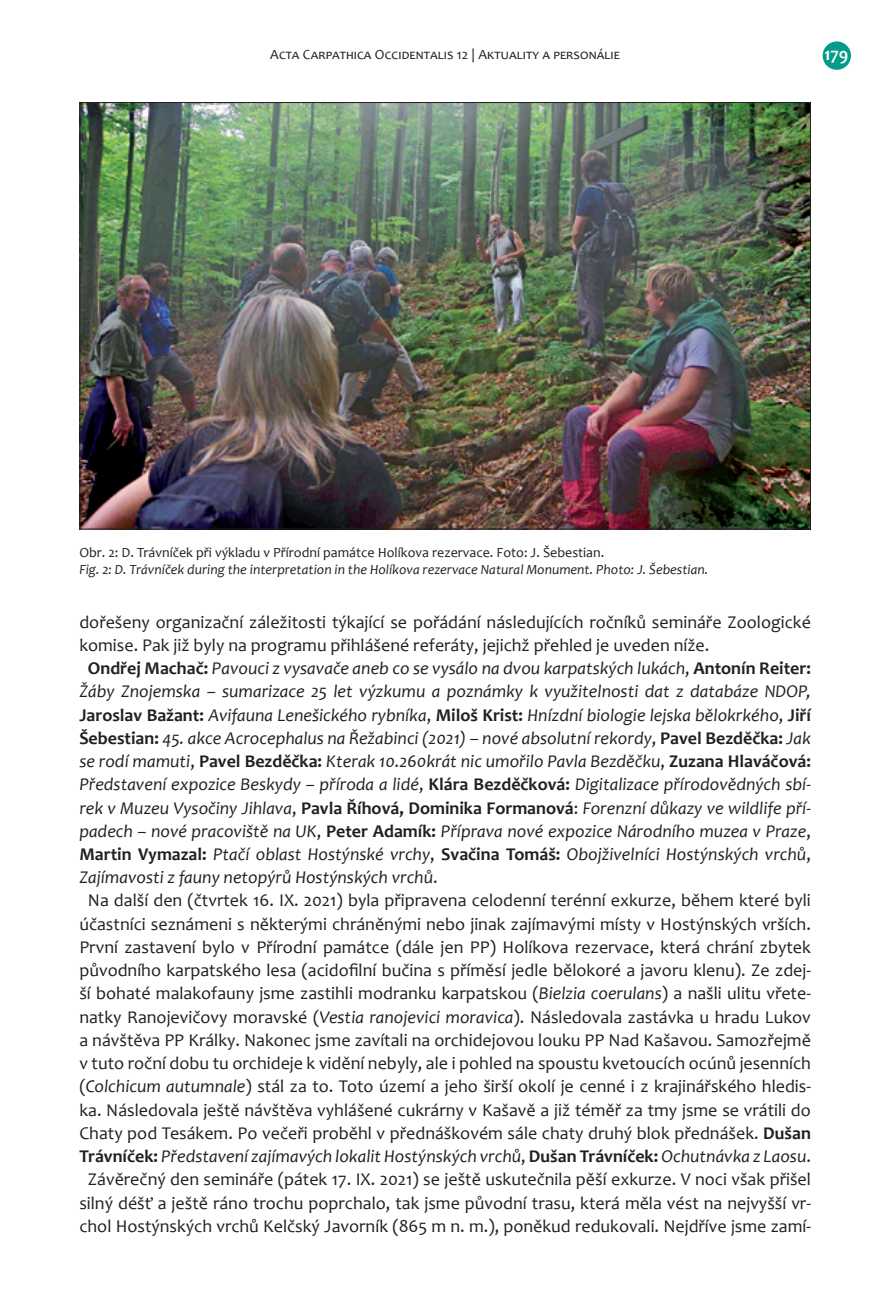
<style>
.page{position:relative;width:879px;height:1304px;background:#fff}
.page>*{position:absolute;margin:0;border:0;box-sizing:border-box;transform-origin:0 0}
.t1{font:18px "Candara";color:#231f20}
.t2{font:italic 18px "Candara";color:#231f20}
.t3{font:700 18px "Candara";color:#fff}
.t4{font:14px "Candara";color:#231f20}
.t5{font:italic 14px "Candara";color:#231f20}
.s1{font-weight:700;font-style:normal}
.s2{font-style:normal}
.s3{font-style:italic}
.s4{font-weight:700}
</style>
<div class="page">
<div style="left:822px;top:41px;width:29px;height:29px;background:#039c8b;border-radius:50%"></div>
<img style="left:81px;top:104px;width:728px;height:424px">
<p class="t4" style="left:270px;top:46px;width:351px">Acta Carpathica Occidentalis 12 | Aktuality a personálie</p>
<p class="t3" style="left:824px;top:43px;width:25px">179</p>
<p class="t4" style="left:79px;top:543px;width:526px">Obr. 2: D. Trávníček při výkladu v Přírodní památce Holíkova rezervace. Foto: J. Šebestian.</p>
<p class="t5" style="left:79px;top:560px;width:630px">Fig. 2: D. Trávníček during the interpretation in the Holíkova rezervace Natural Monument. Photo: J. Šebestian.</p>
<p class="t1" style="left:79px;top:610px;width:733px">dořešeny organizační záležitosti týkající se pořádání následujících ročníků semináře Zoologické</p>
<p class="t1" style="left:79px;top:634px;width:631px">komise. Pak již byly na programu přihlášené referáty, jejichž přehled je uveden níže.</p>
<p class="t2" style="left:88px;top:657px;width:724px"><span class="s1">Ondřej Machač:</span> Pavouci z vysavače aneb co se vysálo na dvou karpatských lukách<span class="s2">,</span> <span class="s1">Antonín Reiter:</span></p>
<p class="t2" style="left:79px;top:680px;width:733px">Žáby Znojemska – sumarizace 25 let výzkumu a poznámky k využitelnosti dat z databáze NDOP,</p>
<p class="t2" style="left:79px;top:703px;width:733px"><span class="s1">Jaroslav Bažant:</span> Avifauna Lenešického rybníka<span class="s2">,</span> <span class="s1">Miloš Krist:</span> Hnízdní biologie lejska bělokrkého<span class="s2">,</span> <span class="s1">Jiří</span></p>
<p class="t2" style="left:79px;top:727px;width:733px"><span class="s1">Šebestian:</span> 45. akce Acrocephalus na Řežabinci (2021) – nové absolutní rekordy<span class="s2">,</span> <span class="s1">Pavel Bezděčka:</span> Jak</p>
<p class="t2" style="left:79px;top:750px;width:733px">se rodí mamuti<span class="s2">,</span> <span class="s1">Pavel Bezděčka:</span> Kterak 10.260krát nic umořilo Pavla Bezděčku<span class="s2">,</span> <span class="s1">Zuzana Hlaváčová:</span></p>
<p class="t2" style="left:79px;top:773px;width:733px">Představení expozice Beskydy – příroda a lidé<span class="s2">,</span> <span class="s1">Klára Bezděčková:</span> Digitalizace přírodovědných sbí-</p>
<p class="t2" style="left:79px;top:796px;width:733px">rek v Muzeu Vysočiny Jihlava<span class="s2">,</span> <span class="s1">Pavla Říhová, Dominika Formanová</span><span class="s2">:</span> Forenzní důkazy ve wildlife pří-</p>
<p class="t2" style="left:79px;top:820px;width:733px">padech – nové pracoviště na UK<span class="s2">,</span> <span class="s1">Peter Adamík:</span> Příprava nové expozice Národního muzea v Praze<span class="s2">,</span></p>
<p class="t2" style="left:79px;top:843px;width:733px"><span class="s1">Martin Vymazal:</span> Ptačí oblast Hostýnské vrchy<span class="s2">,</span> <span class="s1">Svačina Tomáš:</span> Obojživelníci Hostýnských vrchů<span class="s2">,</span></p>
<p class="t2" style="left:79px;top:866px;width:360px">Zajímavosti z fauny netopýrů Hostýnských vrchů<span class="s2">.</span></p>
<p class="t1" style="left:88px;top:889px;width:724px">Na další den (čtvrtek 16. IX. 2021) byla připravena celodenní terénní exkurze, během které byli</p>
<p class="t1" style="left:79px;top:913px;width:733px">účastníci seznámeni s některými chráněnými nebo jinak zajímavými místy v Hostýnských vrších.</p>
<p class="t1" style="left:79px;top:936px;width:733px">První zastavení bylo v Přírodní památce (dále jen PP) Holíkova rezervace, která chrání zbytek</p>
<p class="t1" style="left:79px;top:959px;width:733px">původního karpatského lesa (acidofilní bučina s příměsí jedle bělokoré a javoru klenu). Ze zdej-</p>
<p class="t1" style="left:79px;top:982px;width:733px">ší bohaté malakofauny jsme zastihli modranku karpatskou (<span class="s3">Bielzia coerulans</span>) a našli ulitu vřete-</p>
<p class="t1" style="left:79px;top:1006px;width:733px">natky Ranojevičovy moravské (<span class="s3">Vestia ranojevici moravica</span>). Následovala zastávka u hradu Lukov</p>
<p class="t1" style="left:79px;top:1029px;width:733px">a návštěva PP Králky. Nakonec jsme zavítali na orchidejovou louku PP Nad Kašavou. Samozřejmě</p>
<p class="t1" style="left:79px;top:1052px;width:733px">v tuto roční dobu tu orchideje k vidění nebyly, ale i pohled na spoustu kvetoucích ocúnů jesenních</p>
<p class="t1" style="left:79px;top:1075px;width:733px">(<span class="s3">Colchicum autumnale</span>) stál za to. Toto území a jeho širší okolí je cenné i z krajinářského hledis-</p>
<p class="t1" style="left:79px;top:1098px;width:733px">ka. Následovala ještě návštěva vyhlášené cukrárny v Kašavě a již téměř za tmy jsme se vrátili do</p>
<p class="t1" style="left:79px;top:1122px;width:733px">Chaty pod Tesákem. Po večeři proběhl v přednáškovém sále chaty druhý blok přednášek. <span class="s4">Dušan</span></p>
<p class="t2" style="left:79px;top:1145px;width:733px"><span class="s1">Trávníček:</span> Představení zajímavých lokalit Hostýnských vrchů<span class="s2">,</span> <span class="s1">Dušan Trávníček:</span> Ochutnávka z Laosu<span class="s2">.</span></p>
<p class="t1" style="left:88px;top:1168px;width:724px">Závěrečný den semináře (pátek 17. IX. 2021) se ještě uskutečnila pěší exkurze. V noci však přišel</p>
<p class="t1" style="left:79px;top:1191px;width:733px">silný déšť a ještě ráno trochu poprchalo, tak jsme původní trasu, která měla vést na nejvyšší vr-</p>
<p class="t1" style="left:79px;top:1215px;width:733px">chol Hostýnských vrchů Kelčský Javorník (865 m n. m.), poněkud redukovali. Nejdříve jsme zamí-</p>
</div>
